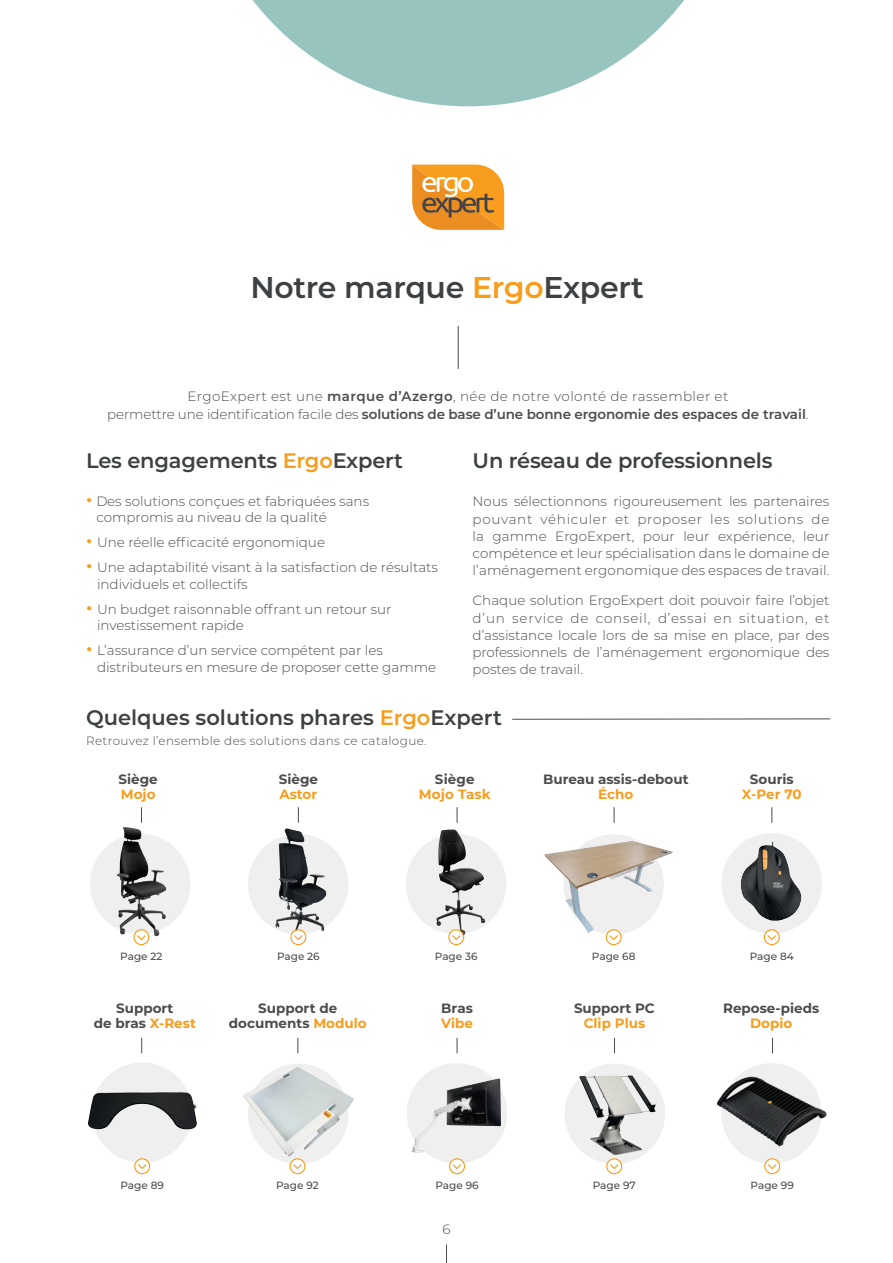
<style>
.page{position:relative;width:893px;height:1263px;background:#fff}
.page>*{position:absolute;margin:0;border:0;box-sizing:border-box;transform-origin:0 0}
.t1{font:600 30px "Montserrat";letter-spacing:-.01em;color:#3e4143}
.t2{font:600 21px "Montserrat";letter-spacing:-.01em;color:#3e4143}
.t3{font:300 13.5px/17.2px "Montserrat";color:#4b4c4d}
.t4{font:300 13.5px/17.2px "Montserrat";letter-spacing:.03em;color:#4b4c4d;text-align:center}
.t5{font:700 13.5px/15px "Montserrat";color:#4b4c4d;text-align:center}
.t6{font:700 13.5px "Montserrat";color:#f89c1c}
.t7{font:300 12px "Montserrat";letter-spacing:.03em;color:#4b4c4d}
.t8{font:500 10.5px "Montserrat";color:#4b4c4d}
.s1{color:#f89c1c}
.s2{font-weight:600}
.s3{font-weight:700;font-size:16.5px;color:#f89c1c}
</style>
<div class="page">
<svg style="left:446px;top:1244px;width:1px;height:19px"></svg>
<img style="left:717px;top:1063px;width:110px;height:95px">
<hr style="left:458px;top:326px;width:1px;height:43px;background:#4b4c4d">
<hr style="left:512px;top:718px;width:318px;height:2px;background:#4b4c4d">
<svg style="left:253px;top:0;width:431px;height:106px;fill:#97c4bf"></svg>
<svg style="left:412px;top:165px;width:92px;height:65px;background:#e39b41"></svg>
<svg style="left:764px;top:1158px;width:16px;height:16px"></svg>
<div style="left:407px;top:1063px;width:100px;height:100px;background:#eeefee;border-radius:50%"></div>
<img style="left:411px;top:1078px;width:90px;height:75px">
<svg style="left:449px;top:1158px;width:16px;height:16px"></svg>
<div style="left:565px;top:1063px;width:100px;height:101px;background:#eeefee;border-radius:50%"></div>
<svg style="left:606px;top:1158px;width:16px;height:16px"></svg>
<img style="left:579px;top:1075px;width:77px;height:80px">
<svg style="left:406px;top:834px;width:100px;height:100px;background:#c9cac9"></svg>
<img style="left:438px;top:829px;width:14px;height:37px">
<div style="left:90px;top:834px;width:100px;height:100px;background:#eeefee;border-radius:50%"></div>
<img style="left:117px;top:827px;width:44px;height:109px">
<svg style="left:448px;top:929px;width:16px;height:16px"></svg>
<svg style="left:133px;top:929px;width:16px;height:16px"></svg>
<div style="left:721px;top:833px;width:101px;height:101px;background:#eeefee;border-radius:50%"></div>
<div style="left:727px;top:827px;width:87px;height:94px;background:#231f20;opacity:.28"></div>
<svg style="left:764px;top:929px;width:16px;height:16px"></svg>
<svg style="left:248px;top:834px;width:100px;height:100px;background:#b0b2b3"></svg>
<img style="left:284px;top:828px;width:4px;height:14px">
<svg style="left:290px;top:929px;width:16px;height:16px"></svg>
<div style="left:563px;top:834px;width:101px;height:101px;background:#eeefee;border-radius:50%"></div>
<svg style="left:606px;top:933px;width:16px;height:12px"></svg>
<svg style="left:457px;top:807px;width:1px;height:16px"></svg>
<svg style="left:141px;top:807px;width:1px;height:16px"></svg>
<svg style="left:771px;top:807px;width:1px;height:16px"></svg>
<svg style="left:298px;top:807px;width:1px;height:16px"></svg>
<svg style="left:614px;top:807px;width:1px;height:16px"></svg>
<img style="left:544px;top:841px;width:129px;height:92px">
<svg style="left:92px;top:1062px;width:100px;height:101px;background:#b6b8b7"></svg>
<img style="left:93px;top:1092px;width:66px;height:5px">
<svg style="left:134px;top:1158px;width:16px;height:16px"></svg>
<div style="left:248px;top:1063px;width:100px;height:101px;background:#eeefee;border-radius:50%"></div>
<img style="left:243px;top:1067px;width:111px;height:90px">
<svg style="left:290px;top:1158px;width:16px;height:16px"></svg>
<svg style="left:772px;top:1038px;width:1px;height:15px"></svg>
<svg style="left:457px;top:1038px;width:1px;height:15px"></svg>
<svg style="left:614px;top:1038px;width:1px;height:15px"></svg>
<svg style="left:141px;top:1038px;width:1px;height:15px"></svg>
<svg style="left:297px;top:1038px;width:1px;height:15px"></svg>
<h1 class="t1" style="left:250px;top:266px;width:395px">Notre marque <span class="s1">Ergo</span>Expert</h1>
<p class="t4" style="left:107px;top:388px;width:703px">ErgoExpert est une <span class="s2">marque d’Azergo</span>, née de notre volonté de rassembler et<br>permettre une identification facile des <span class="s2">solutions de base d’une bonne ergonomie des espaces de travail</span>.</p>
<h2 class="t2" style="left:86px;top:446px;width:318px">Les engagements <span class="s1">Ergo</span>Expert</h2>
<p class="t3" style="left:96px;top:492px;width:274px;line-height:16.5px;text-indent:-10px"><span class="s3">•</span> Des solutions conçues et fabriquées sans compromis au niveau de la qualité</p>
<p class="t3" style="left:86px;top:533px;width:240px"><span class="s3">•</span> Une réelle efficacité ergonomique</p>
<p class="t3" style="left:97px;top:559px;width:343px;line-height:16.5px;text-indent:-11px"><span class="s3">•</span> Une adaptabilité visant à la satisfaction de résultats individuels et collectifs</p>
<p class="t3" style="left:97px;top:600px;width:296px;line-height:16.5px;text-indent:-11px"><span class="s3">•</span> Un budget raisonnable offrant un retour sur investissement rapide</p>
<p class="t3" style="left:97px;top:642px;width:341px;line-height:16.5px;text-indent:-11px"><span class="s3">•</span> L’assurance d’un service compétent par les distributeurs en mesure de proposer cette gamme</p>
<h2 class="t2" style="left:473px;top:446px;width:301px">Un réseau de professionnels</h2>
<p class="t3" style="left:473px;top:493px;width:358px;text-align:justify">Nous sélectionnons rigoureusement les partenaires pouvant véhiculer et proposer les solutions de la gamme ErgoExpert, pour leur expérience, leur compétence et leur spécialisation dans le domaine de l’aménagement ergonomique des espaces de travail.</p>
<p class="t3" style="left:473px;top:592px;width:358px;text-align:justify">Chaque solution ErgoExpert doit pouvoir faire l’objet d’un service de conseil, d’essai en situation, et d’assistance locale lors de sa mise en place, par des professionnels de l’aménagement ergonomique des postes de travail.</p>
<h2 class="t2" style="left:86px;top:702px;width:417px">Quelques solutions phares <span class="s1">Ergo</span>Expert</h2>
<p class="t7" style="left:86px;top:732px;width:342px">Retrouvez l’ensemble des solutions dans ce catalogue.</p>
<p class="t5" style="left:119px;top:771px;width:41px">Siège</p>
<p class="t6" style="left:121px;top:784px;width:36px">Mojo</p>
<p class="t5" style="left:279px;top:771px;width:41px">Siège</p>
<p class="t6" style="left:279px;top:784px;width:39px">Astor</p>
<p class="t5" style="left:435px;top:771px;width:41px">Siège</p>
<p class="t6" style="left:419px;top:784px;width:74px">Mojo Task</p>
<p class="t5" style="left:543px;top:771px;width:147px">Bureau assis-debout</p>
<p class="t6" style="left:598px;top:784px;width:37px">Écho</p>
<p class="t5" style="left:750px;top:771px;width:45px">Souris</p>
<p class="t6" style="left:742px;top:784px;width:61px">X-Per 70</p>
<p class="t8" style="left:120px;top:949px;width:44px">Page 22</p>
<p class="t8" style="left:435px;top:949px;width:44px">Page 36</p>
<p class="t8" style="left:277px;top:949px;width:44px">Page 26</p>
<p class="t8" style="left:592px;top:949px;width:45px">Page 68</p>
<p class="t8" style="left:750px;top:949px;width:46px">Page 84</p>
<p class="t5" style="left:94px;top:1000px;width:104px">Support<br>de bras <span class="s1">X-Rest</span></p>
<p class="t5" style="left:229px;top:1000px;width:139px">Support de documents <span class="s1">Modulo</span></p>
<p class="t5" style="left:441px;top:1000px;width:33px">Bras</p>
<p class="t6" style="left:441px;top:1013px;width:33px">Vibe</p>
<p class="t5" style="left:574px;top:1000px;width:82px">Support PC</p>
<p class="t6" style="left:584px;top:1013px;width:63px">Clip Plus</p>
<p class="t5" style="left:723px;top:1000px;width:98px">Repose-pieds</p>
<p class="t6" style="left:750px;top:1013px;width:44px">Dopio</p>
<p class="t8" style="left:120px;top:1178px;width:45px">Page 89</p>
<p class="t8" style="left:276px;top:1178px;width:44px">Page 92</p>
<p class="t8" style="left:435px;top:1178px;width:45px">Page 96</p>
<p class="t3" style="left:442px;top:1220px;width:10px">6</p>
<p class="t8" style="left:593px;top:1178px;width:44px">Page 97</p>
<p class="t8" style="left:751px;top:1178px;width:45px">Page 99</p>
</div>
